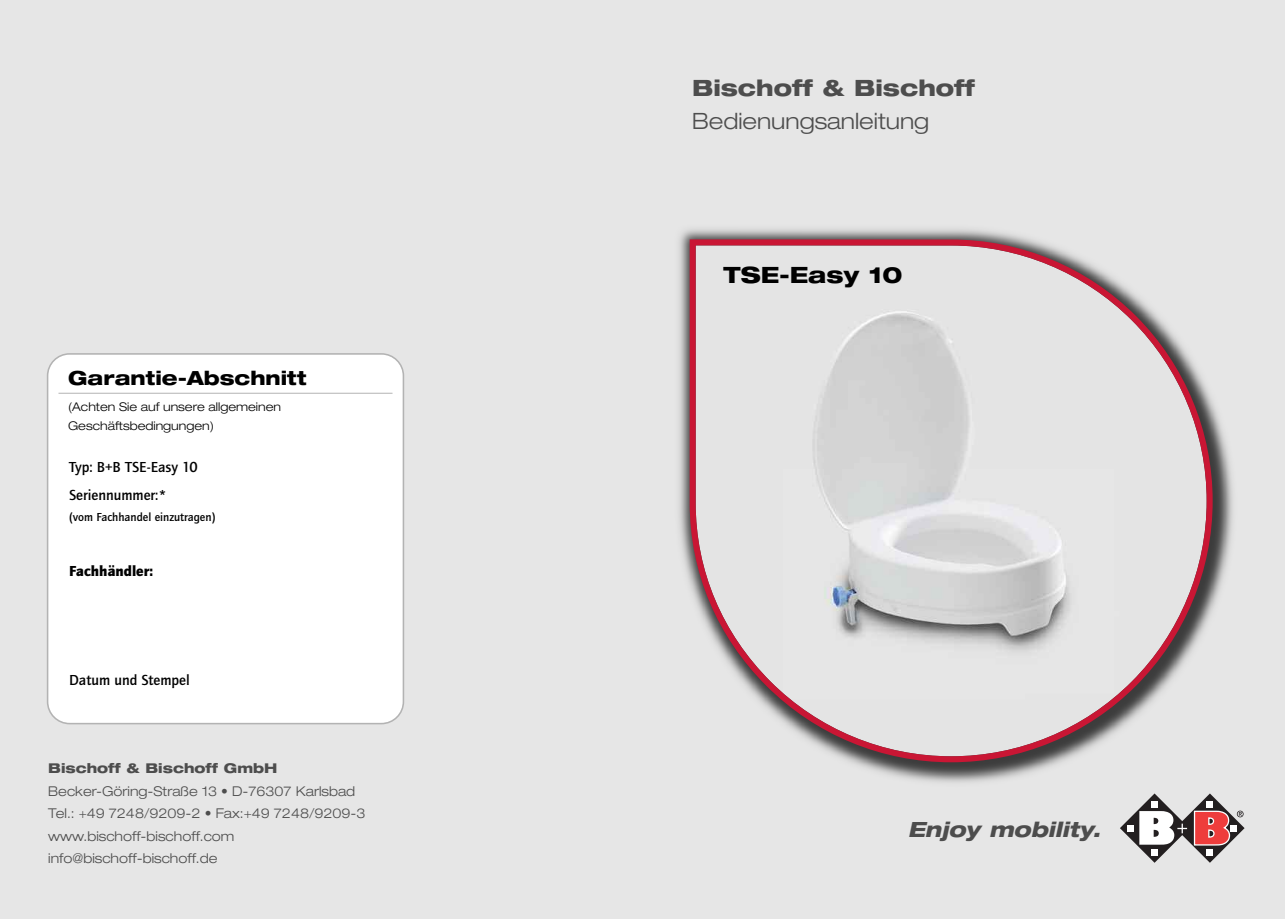
<style>
.page{position:relative;width:1285px;height:919px;background:#fff}
.page>*{position:absolute;margin:0;border:0;box-sizing:border-box;transform-origin:0 0}
.t1{font:300 expanded 22.5px "Helvetica Neue";color:#4d4d4d}
.t2{font:800 expanded 22.5px "Helvetica Neue";color:#4d4d4d}
.t3{font:800 expanded 22.5px "Helvetica Neue";color:#000}
.t4{font:italic 800 expanded 21px "Helvetica Neue";color:#4d4d4d}
.t5{font:800 expanded 19.5px "Helvetica Neue";color:#000}
.t6{font:500 15px/27.5px "Quay Sans";color:#000}
.t7{font:900 15px "Quay Sans";color:#000}
.t8{font:300 expanded 13.5px/22.5px "Helvetica Neue";color:#4d4d4d}
.t9{font:800 expanded 13.5px "Helvetica Neue";color:#4d4d4d}
.t10{font:300 expanded 12px/19.5px "Helvetica Neue";color:#000}
.t11{font:500 12px "Quay Sans";color:#000}
</style>
<div class="page">
<div style="left:0;top:0;width:1284px;height:918px;background:#e6e6e6"></div>
<img style="left:679px;top:229px;width:554px;height:554px">
<svg style="left:689px;top:239px;width:523px;height:523px"></svg>
<svg style="left:1120px;top:793px;width:124px;height:69px"></svg>
<div style="left:47px;top:353px;width:357px;height:371px;background:#fff"></div>
<hr style="left:58px;top:393px;width:334px;height:1px;background:#b3b3b3">
<h3 class="t5" style="left:68px;top:370px;width:240px">Garantie-Abschnitt</h3>
<p class="t10" style="left:68px;top:398px;width:214px">(Achten Sie auf unsere allgemeinen<br>Geschäftsbedingungen)</p>
<p class="t6" style="left:69px;top:453px;width:130px">Typ: B+B TSE-Easy 10<br>Seriennummer:*</p>
<p class="t11" style="left:69px;top:509px;width:148px">(vom Fachhandel einzutragen)</p>
<p class="t7" style="left:69px;top:561px;width:86px">Fachhändler:</p>
<p class="t6" style="left:69px;top:666px;width:122px">Datum und Stempel</p>
<p class="t9" style="left:48px;top:763px;width:230px">Bischoff &amp; Bischoff GmbH</p>
<p class="t8" style="left:48px;top:781px;width:319px">Becker-Göring-Straße 13 • D-76307 Karlsbad Tel.: +49 7248/9209-2 • Fax:+49 7248/9209-3 www.bischoff-bischoff.com info@bischoff-bischoff.de</p>
<h1 class="t2" style="left:692px;top:79px;width:284px">Bischoff &amp; Bischoff</h1>
<h1 class="t1" style="left:692px;top:113px;width:239px">Bedienungsanleitung</h1>
<h1 class="t3" style="left:723px;top:266px;width:180px">TSE-Easy 10</h1>
<h2 class="t4" style="left:907px;top:820px;width:194px">Enjoy mobility.</h2>
</div>
